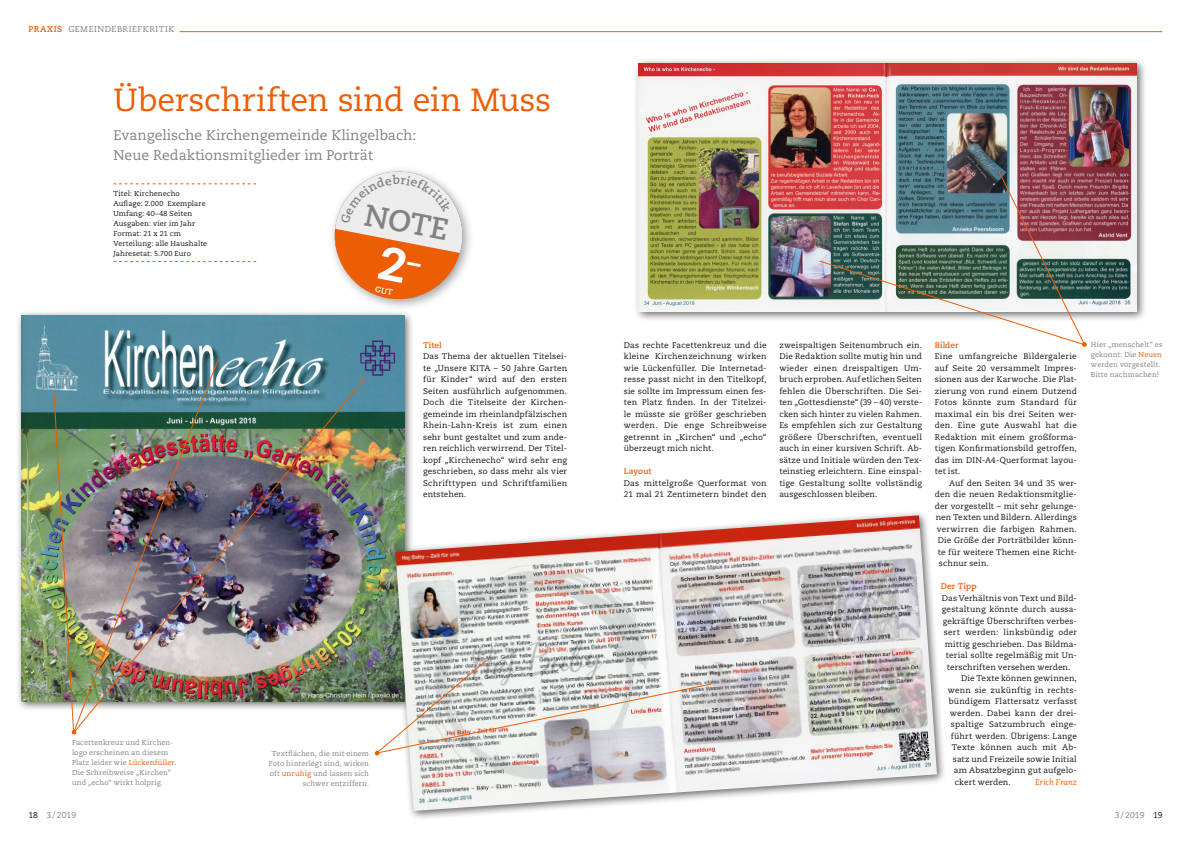
<style>
.page{position:relative;width:1191px;height:842px;background:#fff}
.page>*{position:absolute;margin:0;border:0;box-sizing:border-box;transform-origin:0 0}
.t1{font:32px "Caecilia LT Std";letter-spacing:-.005em;color:#ed5d03}
.t2{font:700 30.3px "Caecilia LT Std";color:#818281}
.t3{font:14px/20px "Caecilia LT Std";color:#818281}
.t4{font:8.5px "Caecilia LT Std";letter-spacing:.06em;color:#818281}
.t5{font:8.2px/11.5px "Caecilia LT Std";letter-spacing:.015em;color:#141415}
.t6{font:700 8.2px "Caecilia LT Std";color:#ed5d03}
.t7{font:italic 8.2px "Caecilia LT Std";color:#ed5d03}
.t8{font:7.2px/10px "Caecilia LT Std";letter-spacing:.015em;color:#818281}
.t9{font:7.2px/10px "Caecilia LT Std";letter-spacing:.015em;color:#141415}
.s1{font-weight:700;color:#ed5d03}
.s2{color:#ed5d03}
.s3{color:#141415}
</style>
<div class="page">
<hr style="left:179px;top:31px;width:983px;height:1px;background:#ed5d03">
<div style="left:16px;top:309px;width:398px;height:402px;background:#141415;opacity:.65"></div>
<img style="left:22px;top:315px;width:382px;height:386px">
<div style="left:633px;top:57px;width:513px;height:265px;background:#141415;opacity:.65"></div>
<img style="left:639px;top:63px;width:497px;height:248px">
<div style="left:390px;top:510px;width:556px;height:310px;background:#141415;opacity:.65"></div>
<img style="left:395px;top:515px;width:542px;height:296px">
<svg style="left:73px;top:358px;width:146px;height:19px"></svg>
<img style="left:73px;top:377px;width:293px;height:353px">
<img style="left:818px;top:170px;width:268px;height:177px">
<svg style="left:375px;top:659px;width:337px;height:96px"></svg>
<svg style="left:113px;top:183px;width:143px;height:1px"></svg>
<svg style="left:113px;top:261px;width:143px;height:1px"></svg>
<div style="left:328px;top:165px;width:146px;height:146px;background:#141415;opacity:.4"></div>
<img style="left:53px;top:393px;width:24px;height:342px">
<svg style="left:329px;top:172px;width:139px;height:133px"></svg>
<p class="t4" style="left:28px;top:24px;width:148px"><span class="s1">PRAXIS</span> GEMEINDEBRIEFKRITIK</p>
<h1 class="t1" style="left:113px;top:81px;width:439px">Überschriften sind ein Muss</h1>
<h3 class="t3" style="left:113px;top:125px;width:304px">Evangelische Kirchengemeinde Klingelbach:<br>Neue Redaktionsmitglieder im Porträt</h3>
<p class="t9" style="left:113px;top:188px;width:95px">Titel: Kirchenecho<br>Auflage: 2.000 Exemplare<br>Umfang: 40–48 Seiten<br>Ausgaben: vier im Jahr<br>Format: 21 x 21 cm<br>Verteilung: alle Haushalte<br>Jahresetat: 5.700 Euro</p>
<h2 class="t2" style="left:368px;top:197px;width:86px;rotate:11deg">NOTE</h2>
<p class="t8" style="left:72px;top:737px;width:106px">Facettenkreuz und Kirchen&shy;logo erscheinen an diesem<br>Platz leider wie <span class="s2">Lückenfüller</span>.<br>Die Schreibweise „Kirchen“ und „echo“ wirkt holprig.</p>
<p class="t8" style="left:269px;top:748px;width:102px;text-align:right">Textflächen, die mit einem<br>Foto hinterlegt sind, wirken oft <span class="s2">unruhig</span> und lassen sich schwer entziffern.</p>
<p class="t6" style="left:423px;top:340px;width:20px">Titel</p>
<p class="t5" style="left:423px;top:351px;width:145px">Das Thema der aktuellen Titelsei&shy;te „Unsere KITA – 50 Jahre Garten für Kinder“ wird auf den ersten<br>Seiten ausführlich aufgenommen.<br>Doch die Titelseite der Kirchen&shy;gemeinde im rheinlandpfälzischen<br>Rhein-Lahn-Kreis ist zum einen sehr bunt gestaltet und zum ande&shy;ren reichlich verwirrend. Der Titel&shy;kopf „Kirchenecho“ wird sehr eng geschrieben, so dass mehr als vier<br>Schrifttypen und Schriftfamilien entstehen.</p>
<p class="t5" style="left:624px;top:339px;width:144px;text-align:justify">Das rechte Facettenkreuz und die kleine Kirchenzeichnung wirken wie Lückenfüller. Die Internetad&shy;resse passt nicht in den Titelkopf, sie sollte im Impressum einen fes&shy;ten Platz finden. In der Titelzei&shy;le müsste sie größer geschrieben werden. Die enge Schreibweise getrennt in „Kirchen“ und „echo“ überzeugt mich nicht.</p>
<p class="t6" style="left:624px;top:466px;width:29px">Layout</p>
<p class="t5" style="left:624px;top:477px;width:144px">Das mittelgroße Querformat von<br>21 mal 21 Zentimetern bindet den</p>
<p class="t5" style="left:779px;top:339px;width:144px;text-align:justify">zweispaltigen Seitenumbruch ein.<br>Die Redaktion sollte mutig hin und wieder einen dreispaltigen Um&shy;bruch erproben. Auf etlichen Seiten fehlen die Überschriften. Die Sei&shy;ten „Gottesdienste“ (39 – 40) verste&shy;cken sich hinter zu vielen Rahmen.<br>Es empfehlen sich zur Gestaltung größere Überschriften, eventuell auch in einer kursiven Schrift. Ab&shy;sätze und Initiale würden den Tex&shy;teinstieg erleichtern. Eine einspal&shy;tige Gestaltung sollte vollständig ausgeschlossen bleiben.</p>
<p class="t6" style="left:934px;top:340px;width:25px">Bilder</p>
<p class="t5" style="left:934px;top:351px;width:144px">Eine umfangreiche Bildergalerie auf Seite 20 versammelt Impres&shy;sionen aus der Karwoche. Die Plat&shy;zierung von rund einem Dutzend<br>Fotos könnte zum Standard für maximal ein bis drei Seiten wer&shy;den. Eine gute Auswahl hat die<br>Redaktion mit einem großforma&shy;tigen Konfirmationsbild getroffen, das im DIN-A4-Querformat layou&shy;tet ist.</p>
<p class="t5" style="left:949px;top:477px;width:129px">Auf den Seiten 34 und 35 wer-</p>
<p class="t5" style="left:934px;top:489px;width:143px">den die neuen Redaktionsmitglie-</p>
<p class="t5" style="left:934px;top:500px;width:143px">der vorgestellt – mit sehr gelunge-</p>
<p class="t5" style="left:935px;top:512px;width:142px">nen Texten und Bildern. Allerdings</p>
<p class="t5" style="left:936px;top:523px;width:142px">verwirren die farbigen Rahmen.</p>
<p class="t5" style="left:937px;top:535px;width:140px">Die Größe der Porträtbilder könn-</p>
<p class="t5" style="left:937px;top:546px;width:140px">te für weitere Themen eine Richt-</p>
<p class="t5" style="left:938px;top:558px;width:52px">schnur sein.</p>
<p class="t6" style="left:940px;top:581px;width:37px">Der Tipp</p>
<p class="t5" style="left:941px;top:592px;width:136px">Das Verhältnis von Text und Bild-</p>
<p class="t5" style="left:941px;top:604px;width:136px">gestaltung könnte durch aussa-</p>
<p class="t5" style="left:942px;top:615px;width:135px">gekräftige Überschriften verbes-</p>
<p class="t5" style="left:943px;top:627px;width:134px">sert werden: linksbündig oder</p>
<p class="t5" style="left:944px;top:638px;width:133px">mittig geschrieben. Das Bildma-</p>
<p class="t5" style="left:945px;top:650px;width:132px">terial sollte regelmäßig mit Un-</p>
<p class="t5" style="left:946px;top:661px;width:125px">terschriften versehen werden.</p>
<p class="t5" style="left:961px;top:673px;width:117px">Die Texte können gewinnen,</p>
<p class="t5" style="left:947px;top:684px;width:130px">wenn sie zukünftig in rechts-</p>
<p class="t5" style="left:948px;top:696px;width:129px">bündigem Flattersatz verfasst</p>
<p class="t5" style="left:949px;top:707px;width:128px">werden. Dabei kann der drei-</p>
<p class="t5" style="left:950px;top:719px;width:127px">spaltige Satzumbruch einge-</p>
<p class="t5" style="left:950px;top:730px;width:128px">führt werden. Übrigens: Lange</p>
<p class="t5" style="left:951px;top:742px;width:126px">Texte können auch mit Ab-</p>
<p class="t5" style="left:952px;top:753px;width:126px">satz und Freizeile sowie Initial</p>
<p class="t5" style="left:953px;top:765px;width:124px">am Absatzbeginn gut aufgelo-</p>
<p class="t5" style="left:954px;top:776px;width:57px">ckert werden.</p>
<p class="t7" style="left:1035px;top:777px;width:43px">Erich Franz</p>
<p class="t8" style="left:1091px;top:340px;width:73px">Hier „menschelt“ es gekonnt: Die <span class="s2">Neuen </span>werden vorgestellt.<br>Bitte nachmachen!</p>
<p class="t4" style="left:28px;top:810px;width:49px"><span class="s3">18</span> 3 / 2019</p>
<p class="t4" style="left:1115px;top:810px;width:49px">3 / 2019 <span class="s3">19</span></p>
</div>
